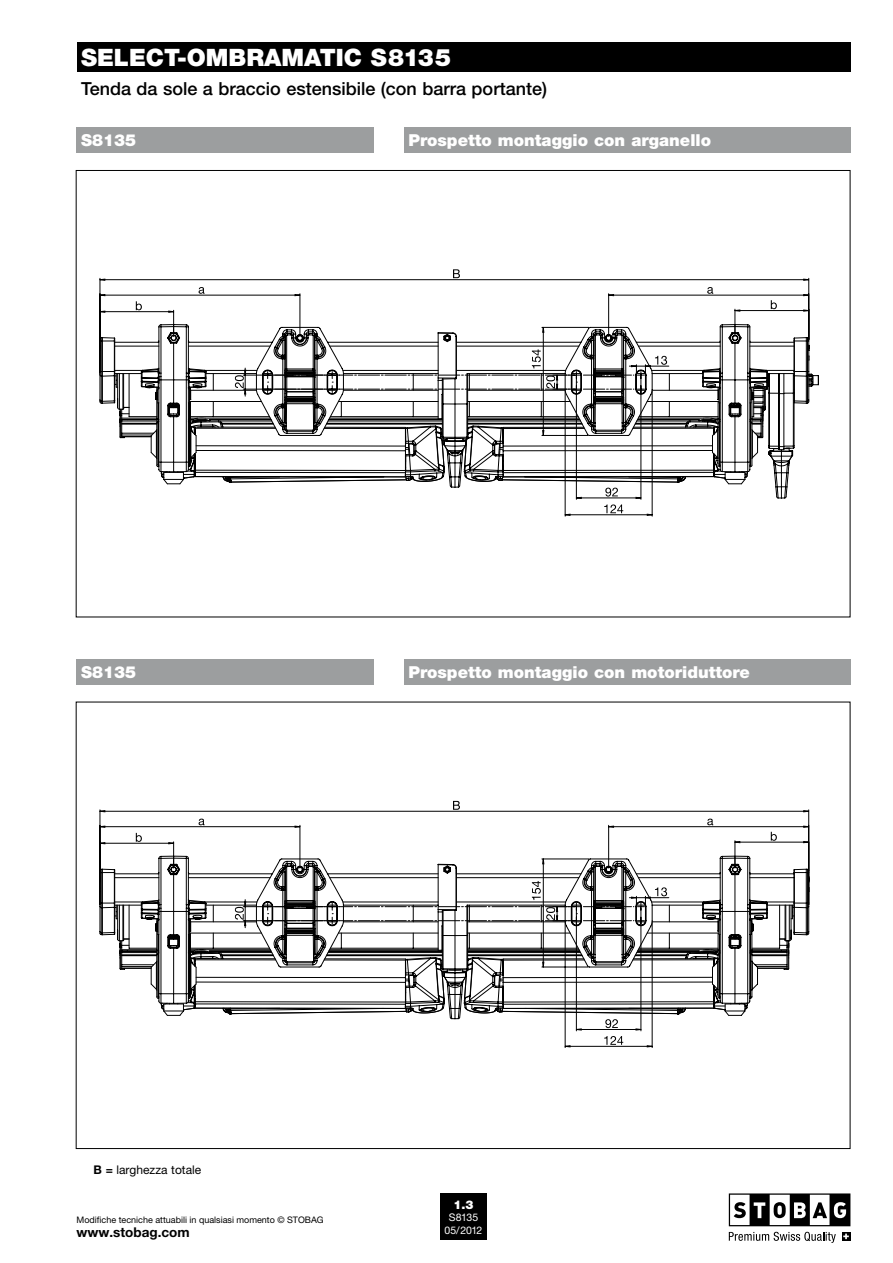
<style>
.page{position:relative;width:893px;height:1263px;background:#fff}
.page>*{position:absolute;margin:0;border:0;box-sizing:border-box;transform-origin:0 0}
.t1{font:900 24px "Helvetica Neue LT Pro";color:#fff}
.t2{font:500 18px "Helvetica Neue LT Pro";color:#000}
.t3{font:900 16.5px "Helvetica Neue LT Pro";color:#fff}
.t4{font:700 13.5px "Helvetica Neue LT Pro";color:#000}
.t5{font:12px "Helvetica Neue LT Pro";color:#000}
.t6{font:900 12px "Helvetica Neue LT Pro";color:#fff}
.t7{font:10.5px "Helvetica Neue LT Pro";letter-spacing:-.025em;color:#fff}
.t8{font:9px "Helvetica Neue LT Pro";color:#000}
.s1{font-weight:700}
</style>
<div class="page">
<div style="left:77px;top:43px;width:773px;height:29px;background:#000"></div>
<svg style="left:453px;top:269px;width:7px;height:9px"></svg>
<svg style="left:101px;top:280px;width:707px;height:236px"></svg>
<hr style="left:100px;top:279px;width:709px;height:1px;background:#000">
<hr style="left:100px;top:278px;width:1px;height:61px;background:#000">
<hr style="left:808px;top:278px;width:1px;height:61px;background:#000">
<hr style="left:609px;top:295px;width:200px;height:1px;background:#000">
<hr style="left:735px;top:310px;width:74px;height:1px;background:#000">
<hr style="left:100px;top:295px;width:200px;height:1px;background:#000">
<hr style="left:100px;top:311px;width:74px;height:1px;background:#000">
<hr style="left:565px;top:514px;width:87px;height:1px;background:#000">
<hr style="left:565px;top:391px;width:1px;height:125px;background:#000">
<hr style="left:652px;top:391px;width:1px;height:125px;background:#000">
<svg style="left:735px;top:309px;width:5px;height:15px"></svg>
<svg style="left:99px;top:332px;width:711px;height:180px"></svg>
<svg style="left:99px;top:354px;width:720px;height:145px"></svg>
<hr style="left:753px;top:387px;width:1px;height:30px;background:#000">
<svg style="left:129px;top:287px;width:590px;height:211px"></svg>
<svg style="left:453px;top:801px;width:7px;height:8px"></svg>
<hr style="left:100px;top:811px;width:709px;height:1px;background:#000">
<hr style="left:100px;top:810px;width:1px;height:61px;background:#000">
<hr style="left:100px;top:826px;width:200px;height:1px;background:#000">
<hr style="left:100px;top:843px;width:74px;height:1px;background:#000">
<hr style="left:565px;top:1046px;width:87px;height:1px;background:#000">
<hr style="left:565px;top:922px;width:1px;height:126px;background:#000">
<hr style="left:652px;top:922px;width:1px;height:126px;background:#000">
<svg style="left:99px;top:885px;width:30px;height:85px"></svg>
<svg style="left:129px;top:809px;width:680px;height:160px"></svg>
<svg style="left:136px;top:819px;width:673px;height:211px"></svg>
<div style="left:404px;top:128px;width:446px;height:25px;background:#9c9e9f"></div>
<div style="left:404px;top:659px;width:446px;height:26px;background:#9c9e9f"></div>
<svg style="left:729px;top:1232px;width:107px;height:11px"></svg>
<svg style="left:842px;top:1232px;width:8px;height:9px"></svg>
<svg style="left:843px;top:1233px;width:6px;height:6px"></svg>
<svg style="left:729px;top:1193px;width:121px;height:33px"></svg>
<div style="left:440px;top:1193px;width:47px;height:47px;background:#000"></div>
<div style="left:77px;top:128px;width:297px;height:25px;background:#9c9e9f"></div>
<div style="left:77px;top:659px;width:297px;height:26px;background:#9c9e9f"></div>
<h1 class="t1" style="left:81px;top:43px;width:372px">select-ombramatic s8135</h1>
<p class="t2" style="left:81px;top:78px;width:467px">Tenda da sole a braccio estensibile (con barra portante)</p>
<p class="t3" style="left:408px;top:130px;width:304px">Prospetto montaggio con arganello</p>
<p class="t3" style="left:81px;top:130px;width:57px">S8135</p>
<p class="t3" style="left:81px;top:662px;width:57px">S8135</p>
<p class="t5" style="left:94px;top:1162px;width:109px"><span class="s1">B =</span> larghezza totale</p>
<p class="t3" style="left:408px;top:662px;width:343px">Prospetto montaggio con motoriduttore</p>
<p class="t6" style="left:453px;top:1197px;width:22px">1.3</p>
<p class="t7" style="left:449px;top:1211px;width:31px">S8135</p>
<p class="t8" style="left:77px;top:1214px;width:249px">Modifiche tecniche attuabili in qualsiasi momento © STOBAG</p>
<p class="t4" style="left:77px;top:1224px;width:115px">www.stobag.com</p>
<p class="t7" style="left:445px;top:1224px;width:39px">05/2012</p>
</div>
